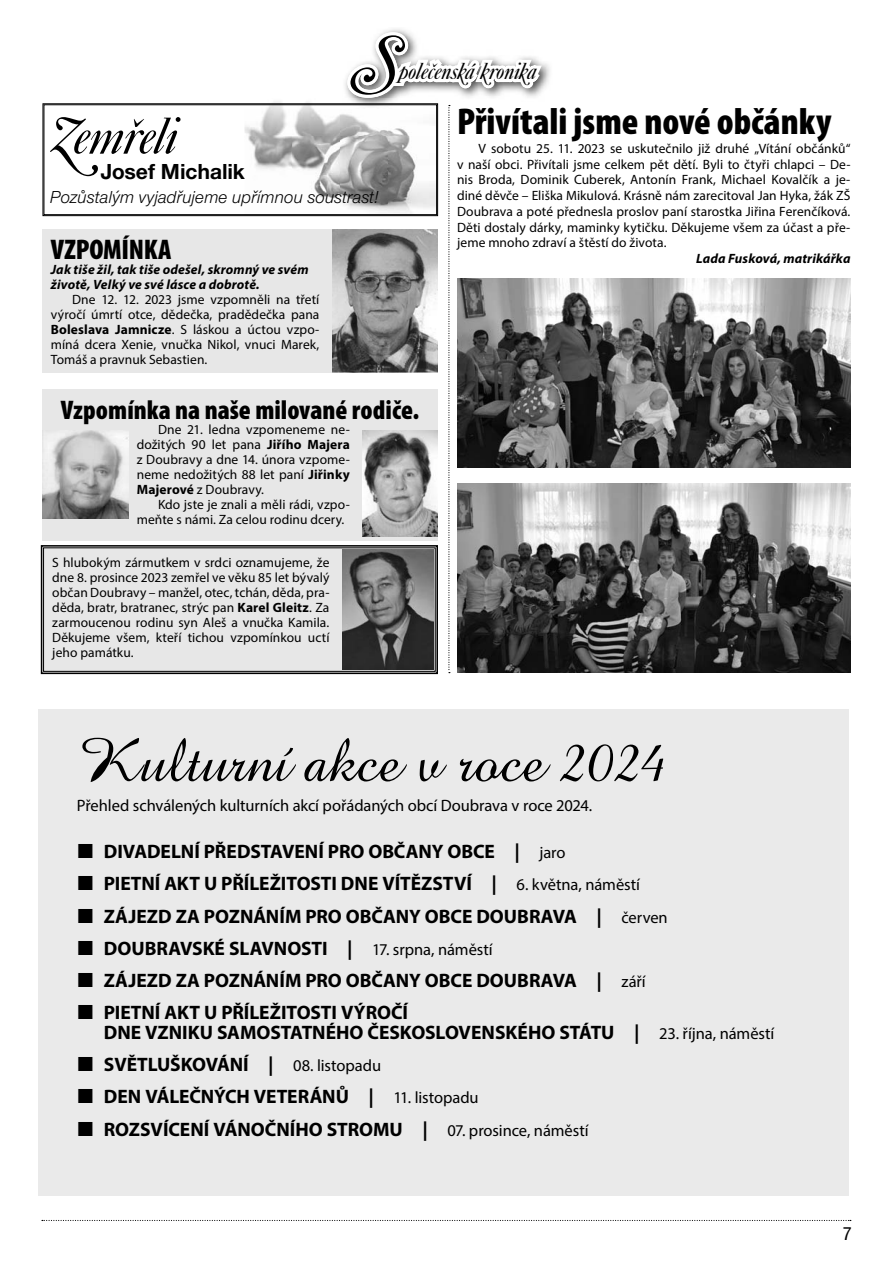
<style>
.page{position:relative;width:893px;height:1263px;background:#fff}
.page>*{position:absolute;margin:0;border:0;box-sizing:border-box;transform-origin:0 0}
.t1{font:italic 64.5px "Caslon Swash DOT";color:#000}
.t2{font:61.5px "Amazone AT";letter-spacing:-.005em;color:#000}
.t3{font:italic 54px "Caslon Swash DOT";letter-spacing:-.015em;color:#000}
.t4{font:900 condensed 37.5px "Myriad Pro";color:#000}
.t5{font:900 condensed 28.5px "Myriad Pro";letter-spacing:-.005em;color:#000}
.t6{font:900 condensed 27px "Myriad Pro";color:#000}
.t7{font:italic 24.15px "Caslon Swash DOT";letter-spacing:-.01em;color:#000}
.t8{font:700 22.5px "Nimbus Sans Novus TOT";color:#000}
.t9{font:700 19.5px/32.2px "Myriad Pro";color:#000}
.t10{font:19.5px "Nimbus Sans Novus DOT Med Con";color:#000}
.t11{font:italic 18px "Nimbus Sans Novus TOT";letter-spacing:-.005em;color:#000}
.t12{font:16.5px "Myriad Pro";letter-spacing:-.005em;color:#000}
.t13{font:13.5px/15px "Myriad Pro";letter-spacing:.005em;color:#000;text-align:justify}
.t14{font:italic 700 13.5px/15px "Myriad Pro";letter-spacing:.01em;color:#000}
.s1{color:#fff}
.s2{font-weight:700}
.s3{font-weight:400;font-size:16.5px}
</style>
<div class="page">
<svg style="left:42px;top:1220px;width:809px;height:1px"></svg>
<img style="left:384px;top:29px;width:166px;height:68px">
<svg style="left:40px;top:545px;width:398px;height:130px"></svg>
<img style="left:480px;top:484px;width:370px;height:189px">
<img style="left:480px;top:279px;width:370px;height:189px">
<div style="left:39px;top:709px;width:810px;height:487px;background:#eaeaea"></div>
<svg style="left:42px;top:32px;width:438px;height:641px"></svg>
<h1 class="t1" style="left:357px;top:24px;width:46px">S</h1>
<h3 class="t7" style="left:399px;top:58px;width:139px">polečenská <span class="s1">k</span>ronika</h3>
<h3 class="t3" style="left:48px;top:107px;width:130px">Zemřeli</h3>
<h3 class="t8" style="left:101px;top:158px;width:146px">Josef Michalik</h3>
<h3 class="t11" style="left:50px;top:186px;width:330px">Pozůstalým vyjadřujeme upřímnou soustrast!</h3>
<h3 class="t5" style="left:51px;top:239px;width:122px">VZPOMÍNKA</h3>
<p class="t14" style="left:51px;top:262px;width:259px">Jak tiše žil, tak tiše odešel, skromný ve svém životě, Velký ve své lásce a dobrotě.</p>
<p class="t13" style="left:51px;top:293px;width:270px;text-indent:21px">Dne 12. 12. 2023 jsme vzpomněli na třetí výročí úmrtí otce, dědečka, pradědečka pana <span class="s2">Boleslava Jamnicze</span>. S láskou a úctou vzpo&shy;míná dcera Xenie, vnučka Nikol, vnuci Marek, Tomáš a pravnuk Sebastien.</p>
<h3 class="t6" style="left:61px;top:400px;width:360px">Vzpomínka na naše milované rodiče.</h3>
<p class="t13" style="left:137px;top:423px;width:215px;text-indent:21px">Dne 21. ledna vzpomeneme ne&shy;dožitých 90 let pana <span class="s2">Jiřího Majera </span>z Doubravy a dne 14. února vzpome&shy;neme nedožitých 88 let paní <span class="s2">Jiřinky Majerové</span> z Doubravy.</p>
<p class="t13" style="left:137px;top:498px;width:215px;text-indent:21px">Kdo jste je znali a měli rádi, vzpo&shy;meňte s námi. Za celou rodinu dcery.</p>
<p class="t13" style="left:52px;top:555px;width:279px">S hlubokým zármutkem v srdci oznamujeme, že dne 8. prosince 2023 zemřel ve věku 85 let bývalý občan Doubravy – manžel, otec, tchán, děda, pra&shy;děda, bratr, bratranec, strýc pan <span class="s2">Karel Gleitz</span>. Za zarmoucenou rodinu syn Aleš a vnučka Kamila.<br>Děkujeme všem, kteří tichou vzpomínkou uctí jeho památku.</p>
<h3 class="t4" style="left:457px;top:107px;width:376px">Přivítali jsme nové občánky</h3>
<p class="t13" style="left:457px;top:141px;width:395px;line-height:15.8px;text-indent:21px">V sobotu 25. 11. 2023 se uskutečnilo již druhé „Vítání občánků“ v naší obci. Přivítali jsme celkem pět dětí. Byli to čtyři chlapci – De&shy;nis Broda, Dominik Cuberek, Antonín Frank, Michael Kovalčík a je&shy;diné děvče – Eliška Mikulová. Krásně nám zarecitoval Jan Hyka, žák ZŠ Doubrava a poté přednesla proslov paní starostka Jiřina Ferenčíková.<br>Děti dostaly dárky, maminky kytičku. Děkujeme všem za účast a pře&shy;jeme mnoho zdraví a štěstí do života.</p>
<p class="t14" style="left:696px;top:251px;width:156px">Lada Fusková, matrikářka</p>
<h2 class="t2" style="left:77px;top:725px;width:592px">Kulturní akce v roce 2024</h2>
<p class="t12" style="left:77px;top:799px;width:517px">Přehled schválených kulturních akcí pořádaných obcí Doubrava v roce 2024.</p>
<p class="t9" style="left:104px;top:837px;width:565px">DIVADELNÍ PŘEDSTAVENÍ PRO OBČANY OBCE | <span class="s3">jaro<br></span>PIETNÍ AKT U PŘÍLEŽITOSTI DNE VÍTĚZSTVÍ | <span class="s3">6. května, náměstí </span>ZÁJEZD ZA POZNÁNÍM PRO OBČANY OBCE DOUBRAVA | <span class="s3">červen </span>DOUBRAVSKÉ SLAVNOSTI | <span class="s3">17. srpna, náměstí<br></span>ZÁJEZD ZA POZNÁNÍM PRO OBČANY OBCE DOUBRAVA | <span class="s3">září </span>PIETNÍ AKT U PŘÍLEŽITOSTI VÝROČÍ</p>
<h3 class="t9" style="left:104px;top:1017px;width:672px">DNE VZNIKU SAMOSTATNÉHO ČESKOSLOVENSKÉHO STÁTU | <span class="s3">23. října, náměstí </span>SVĚTLUŠKOVÁNÍ | <span class="s3">08. listopadu<br></span>DEN VÁLEČNÝCH VETERÁNŮ | <span class="s3">11. listopadu<br></span>ROZSVÍCENÍ VÁNOČNÍHO STROMU | <span class="s3">07. prosince, náměstí</span></h3>
<h3 class="t10" style="left:843px;top:1223px;width:10px">7</h3>
</div>
